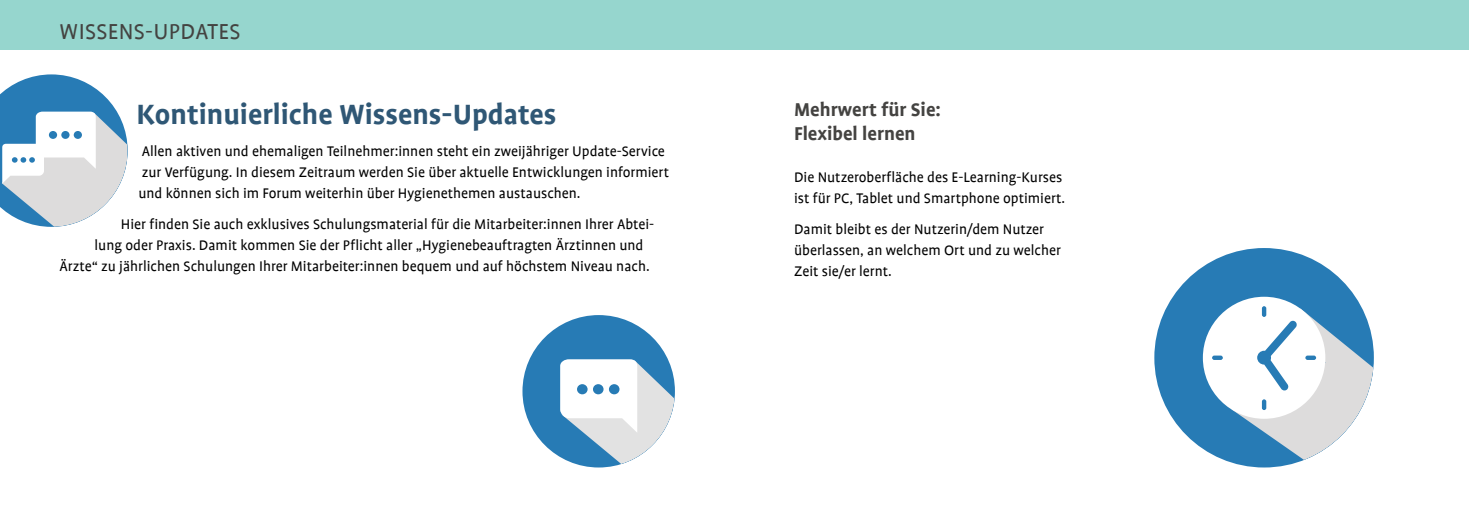
<style>
.page{position:relative;width:1469px;height:521px;background:#fff}
.page>*{position:absolute;margin:0;border:0;box-sizing:border-box;transform-origin:0 0}
.t1{font:700 31.5px "Profile";color:#2f5775}
.t2{font:24.5px "Profile";letter-spacing:.015em;color:#444341}
.t3{font:700 21px/24.5px "Profile";color:#444341}
.t4{font:15.75px/21px "Profile";color:#000}
</style>
<div class="page">
<div style="left:0;top:0;width:1468px;height:50px;background:#96d6ce"></div>
<svg style="left:0;top:74px;width:128px;height:153px"></svg>
<div style="left:522px;top:315px;width:153px;height:152px;background:#277bb5;border-radius:50%"></div>
<svg style="left:560px;top:359px;width:114px;height:105px"></svg>
<div style="left:1154px;top:248px;width:219px;height:219px;background:#277bb5;border-radius:50%"></div>
<svg style="left:1202px;top:297px;width:171px;height:163px"></svg>
<h2 class="t2" style="left:60px;top:19px;width:182px">WISSENS-UPDATES</h2>
<h1 class="t1" style="left:137px;top:98px;width:421px">Kontinuierliche Wissens-Updates</h1>
<p class="t4" style="left:138px;top:140px;width:532px">Allen aktiven und ehemaligen Teilnehmer:innen steht ein zweijähriger Update-Service zur Verfügung. In diesem Zeitraum werden Sie über aktuelle Entwicklungen informiert und können sich im Forum weiterhin über Hygienethemen austauschen.</p>
<p class="t4" style="left:121px;top:214px;width:535px">Hier finden Sie auch exklusives Schulungsmaterial für die Mitarbeiter:innen Ihrer Abtei-</p>
<p class="t4" style="left:95px;top:235px;width:550px">lung oder Praxis. Damit kommen Sie der Pflicht aller „Hygienebeauftragten Ärztinnen und</p>
<p class="t4" style="left:60px;top:256px;width:591px">Ärzte“ zu jährlichen Schulungen Ihrer Mitarbeiter:innen bequem und auf höchstem Niveau nach.</p>
<h3 class="t3" style="left:794px;top:97px;width:148px">Mehrwert für Sie:<br>Flexibel lernen</h3>
<p class="t4" style="left:794px;top:167px;width:273px">Die Nutzeroberfläche des E-Learning-Kurses ist für PC, Tablet und Smartphone optimiert.</p>
<p class="t4" style="left:794px;top:219px;width:268px">Damit bleibt es der Nutzerin/dem Nutzer überlassen, an welchem Ort und zu welcher<br>Zeit sie/er lernt.</p>
</div>
